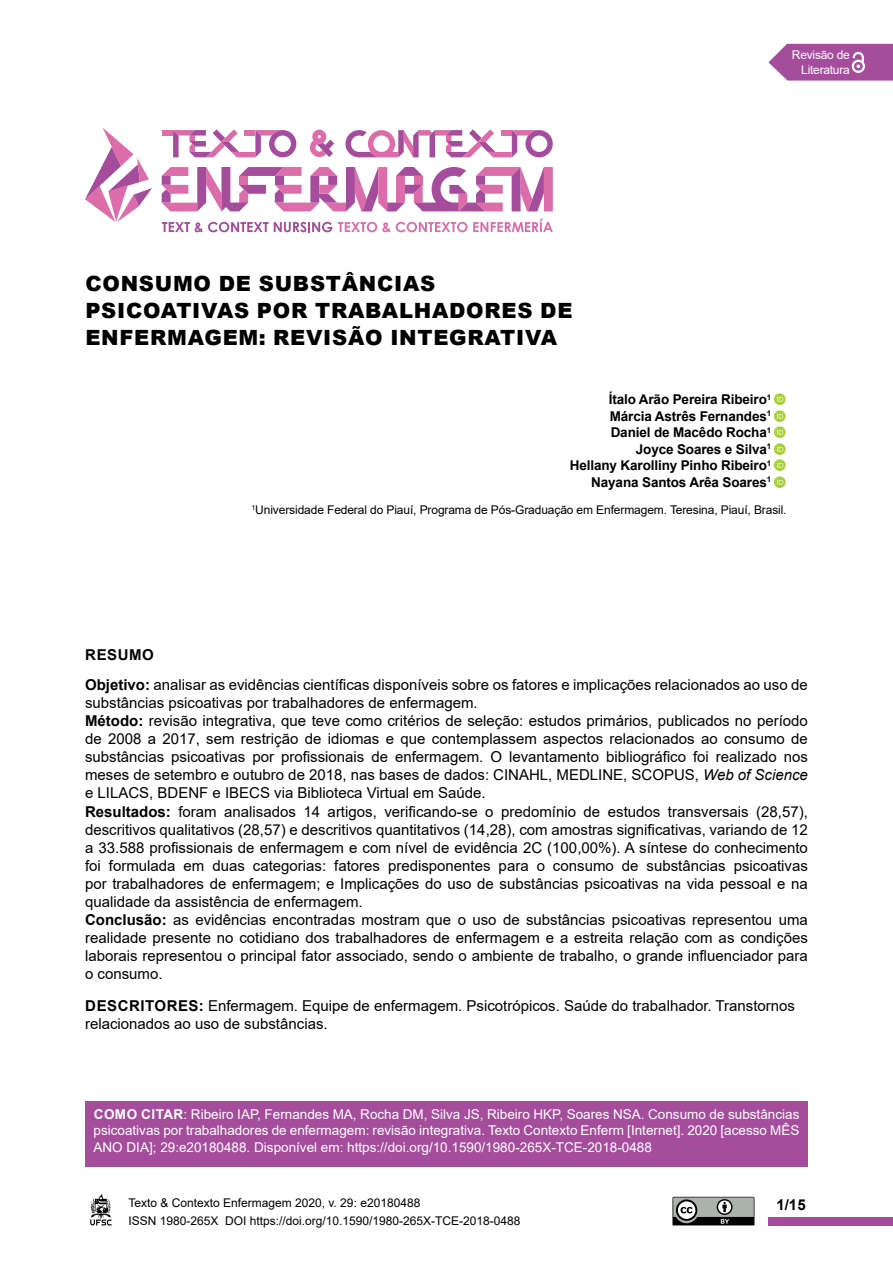
<style>
.page{position:relative;width:893px;height:1263px;background:#fff}
.page>*{position:absolute;margin:0;border:0;box-sizing:border-box;transform-origin:0 0}
.t1{font:900 21px/27px "Arial";letter-spacing:.035em;color:#000}
.t2{font:15px/18px "Arial";color:#000}
.t3{font:700 15px "Arial";color:#000}
.t4{font:13.5px/16.2px "Arial";color:#fff;text-align:justify}
.t5{font:700 13.5px/16.5px "Arial";letter-spacing:-.01em;color:#000;text-align:right}
.t6{font:12px/18px "Arial";color:#000}
.t7{font:12px/15px "Arial";letter-spacing:-.02em;color:#fff;text-align:right}
.s1{font-weight:700}
.s2{font-style:italic}
</style>
<div class="page">
<div style="left:769px;top:1217px;width:124px;height:8px;background:#a54d9c"></div>
<svg style="left:90px;top:1194px;width:22px;height:31px"></svg>
<svg style="left:162px;top:167px;width:391px;height:45px"></svg>
<div style="left:162px;top:130px;width:11px;height:6px;background:#dd6daa"></div>
<svg style="left:173px;top:129px;width:123px;height:28px"></svg>
<svg style="left:310px;top:129px;width:243px;height:28px"></svg>
<svg style="left:162px;top:222px;width:106px;height:10px"></svg>
<svg style="left:274px;top:222px;width:58px;height:10px"></svg>
<svg style="left:338px;top:222px;width:129px;height:10px"></svg>
<svg style="left:473px;top:219px;width:80px;height:13px"></svg>
<svg style="left:85px;top:128px;width:67px;height:94px"></svg>
<svg style="left:768px;top:44px;width:125px;height:37px;background:#af61a7"></svg>
<svg style="left:672px;top:1197px;width:83px;height:29px;background:#777b78"></svg>
<div style="left:85px;top:1101px;width:723px;height:66px;background:#a54d9c"></div>
<h1 class="t1" style="left:85px;top:270px;width:489px">CONSUMO DE SUBSTÂNCIAS<br>PSICOATIVAS POR TRABALHADORES DE<br>ENFERMAGEM: REVISÃO INTEGRATIVA</h1>
<p class="t7" style="left:792px;top:47px;width:59px">Revisão de<br>Literatura</p>
<p class="t5" style="left:570px;top:392px;width:203px">Ítalo Arão Pereira Ribeiro<sup>1<br></sup>Márcia Astrês Fernandes<sup>1<br></sup>Daniel de Macêdo Rocha<sup>1<br></sup>Joyce Soares e Silva<sup>1<br></sup>Hellany Karolliny Pinho Ribeiro<sup>1<br></sup>Nayana Santos Arêa Soares<sup>1</sup></p>
<p class="t6" style="left:251px;top:501px;width:537px"><sup>1</sup>Universidade Federal do Piauí, Programa de Pós-Graduação em Enfermagem. Teresina, Piauí, Brasil.</p>
<p class="t2" style="left:85px;top:639px;width:724px;line-height:30.8px"><span class="s1">RESUMO<br>Objetivo:</span> analisar as evidências científicas disponíveis sobre os fatores e implicações relacionados ao uso de</p>
<p class="t2" style="left:85px;top:694px;width:724px">substâncias psicoativas por trabalhadores de enfermagem.<br><span class="s1">Método:</span> revisão integrativa, que teve como critérios de seleção: estudos primários, publicados no período de 2008 a 2017, sem restrição de idiomas e que contemplassem aspectos relacionados ao consumo de substâncias psicoativas por profissionais de enfermagem. O levantamento bibliográfico foi realizado nos meses de setembro e outubro de 2018, nas bases de dados: CINAHL, MEDLINE, SCOPUS, <span class="s2">Web of Science </span>e LILACS, BDENF e IBECS via Biblioteca Virtual em Saúde.<br><span class="s1">Resultados:</span> foram analisados 14 artigos, verificando-se o predomínio de estudos transversais (28,57), descritivos qualitativos (28,57) e descritivos quantitativos (14,28), com amostras significativas, variando de 12 a 33.588 profissionais de enfermagem e com nível de evidência 2C (100,00%). A síntese do conhecimento foi formulada em duas categorias: fatores predisponentes para o consumo de substâncias psicoativas por trabalhadores de enfermagem; e Implicações do uso de substâncias psicoativas na vida pessoal e na qualidade da assistência de enfermagem.<br><span class="s1">Conclusão:</span> as evidências encontradas mostram que o uso de substâncias psicoativas representou uma realidade presente no cotidiano dos trabalhadores de enfermagem e a estreita relação com as condições laborais representou o principal fator associado, sendo o ambiente de trabalho, o grande influenciador para o consumo.</p>
<p class="t2" style="left:85px;top:997px;width:712px"><span class="s1">DESCRITORES:</span> Enfermagem. Equipe de enfermagem. Psicotrópicos. Saúde do trabalhador. Transtornos relacionados ao uso de substâncias.</p>
<p class="t4" style="left:94px;top:1106px;width:707px"><span class="s1">COMO CITAR</span>: Ribeiro IAP, Fernandes MA, Rocha DM, Silva JS, Ribeiro HKP, Soares NSA. Consumo de substâncias psicoativas por trabalhadores de enfermagem: revisão integrativa. Texto Contexto Enferm [Internet]. 2020 [acesso MÊS ANO DIA]; 29:e20180488. Disponível em: https://doi.org/10.1590/1980-265X-TCE-2018-0488</p>
<p class="t6" style="left:128px;top:1194px;width:394px">Texto &amp; Contexto Enfermagem 2020, v. 29: e20180488<br>ISSN 1980-265X DOI https://doi.org/10.1590/1980-265X-TCE-2018-0488</p>
<p class="t3" style="left:776px;top:1194px;width:31px">1/15</p>
</div>
